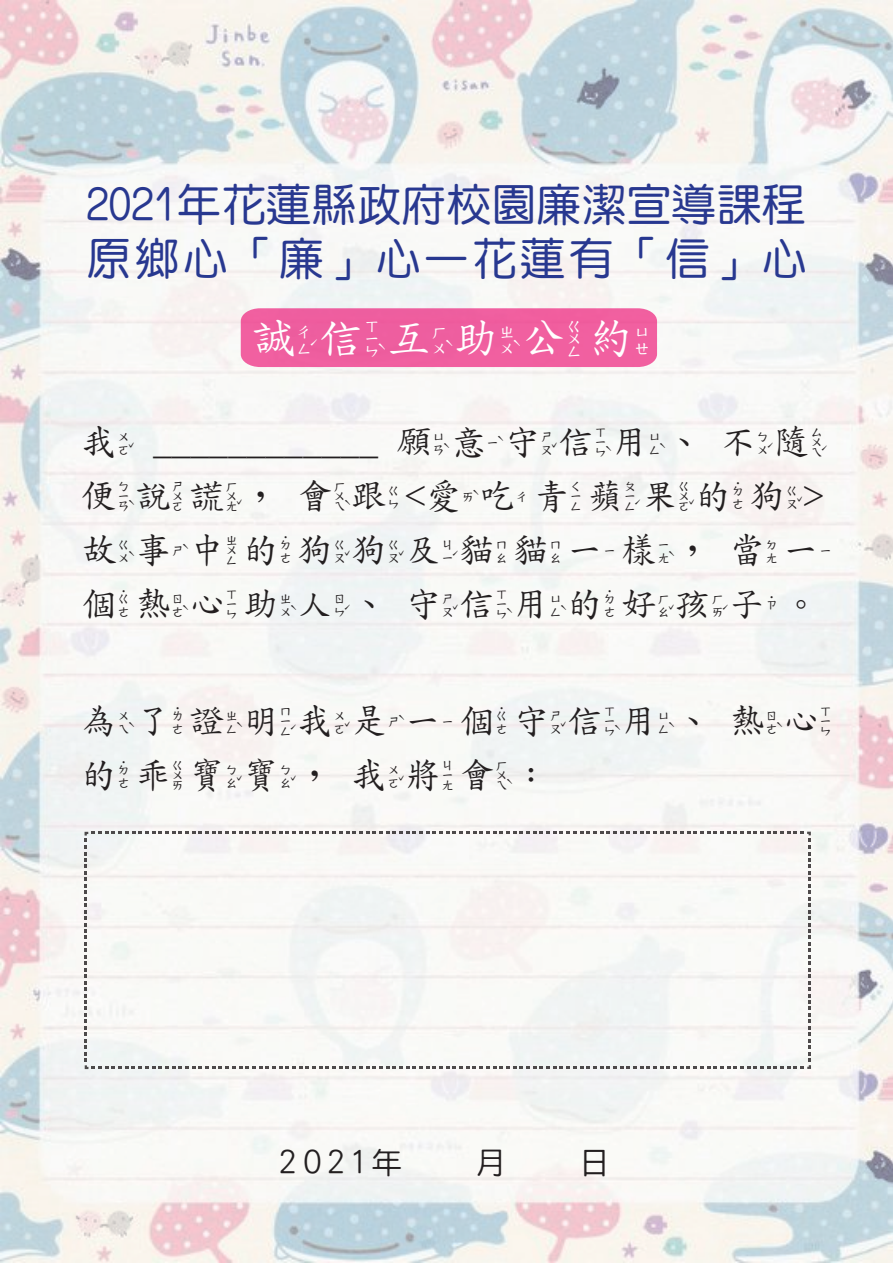
<style>
.page{position:relative;width:893px;height:1263px;background:#fff}
.page>*{position:absolute;margin:0;border:0;box-sizing:border-box;transform-origin:0 0}
.t1{font:45px/54px "DF Yuan Md HK BF";color:#283890}
.t2{font:500 45px "Std Kai Zuinn EG";color:#fff}
.t3{font:500 36px/54px "Std Kai Zuinn EG";color:#231f20}
.t4{font:300 31.5px "Han Wang Hei";letter-spacing:.2em;color:#231f20}
</style>
<div class="page">
<img style="left:0;top:0;width:893px;height:1263px">
<div style="left:241px;top:308px;width:416px;height:59px;background:#f05fa0"></div>
<svg style="left:85px;top:832px;width:726px;height:237px"></svg>
<p class="t1" style="left:86px;top:177px;width:722px">2021年花蓮縣政府校園廉潔宣導課程原鄉心「廉」心—花蓮有「信」心</p>
<p class="t2" style="left:251px;top:316px;width:406px">誠信互助公約</p>
<p class="t3" style="left:81px;top:415px;width:757px">我 ____________ 願意守信用、不隨便說謊，會跟&lt;愛吃青蘋果的狗&gt;故事中的狗狗及貓貓一樣，當一個熱心助人、守信用的好孩子。</p>
<p class="t3" style="left:81px;top:694px;width:757px">為了證明我是一個守信用、熱心的乖寶寶，我將會：</p>
<p class="t4" style="left:279px;top:1146px;width:125px">2021年</p>
<p class="t4" style="left:475px;top:1146px;width:33px">月</p>
<p class="t4" style="left:579px;top:1146px;width:33px">日</p>
</div>
